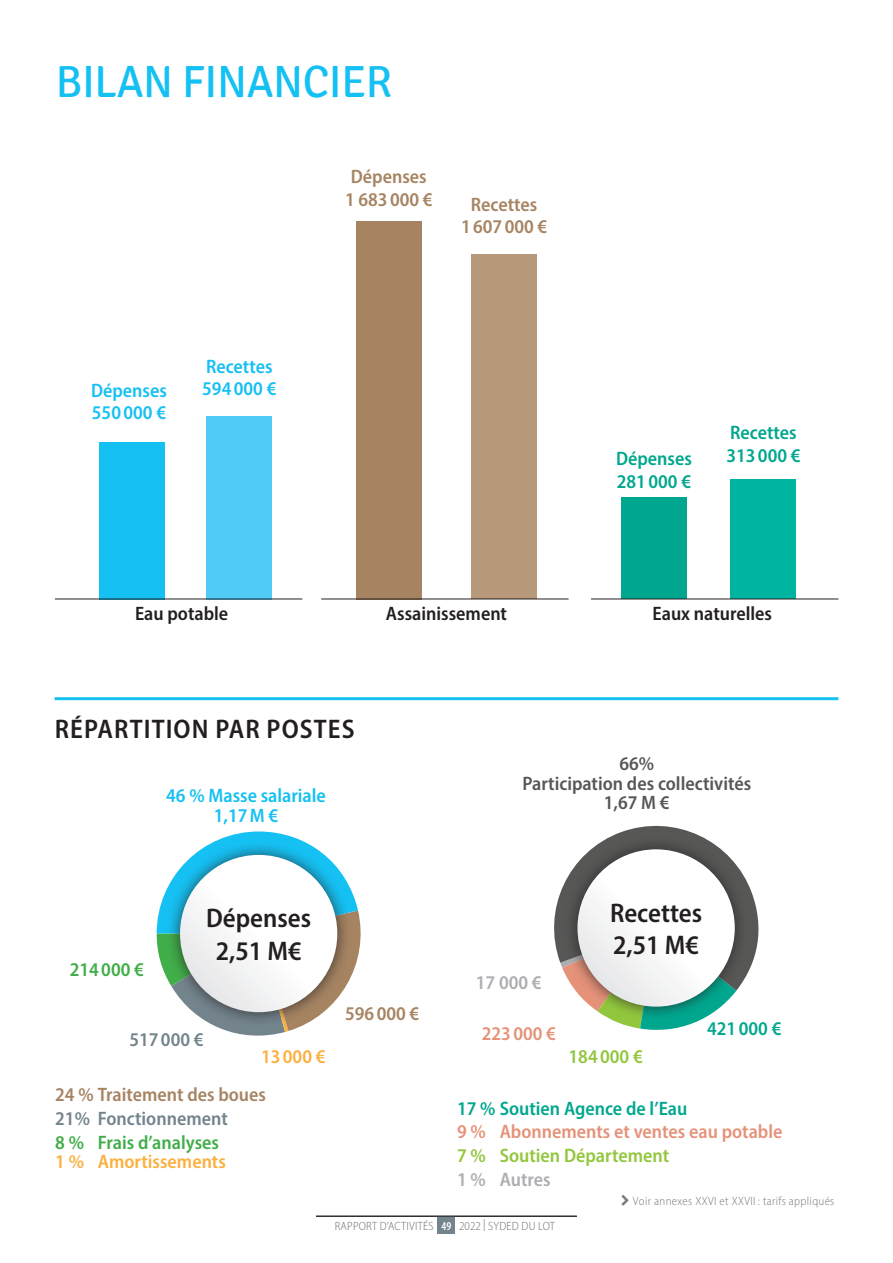
<style>
.page{position:relative;width:893px;height:1263px;background:#fff}
.page>*{position:absolute;margin:0;border:0;box-sizing:border-box;transform-origin:0 0}
.t1{font:45px "Signika";letter-spacing:-.01em;color:#15c0f2}
.t2{font:600 semi-condensed 27px/32.4px "Myriad Pro";color:#231f20;text-align:center}
.t3{font:600 semi-condensed 27px "Myriad Pro";letter-spacing:.04em;color:#231f20}
.t4{font:600 semi-condensed 19.5px/22.5px "Myriad Pro";color:#a68462;text-align:center}
.t5{font:600 semi-condensed 19.5px/22.5px "Myriad Pro";color:#00a78e}
.t6{font:600 semi-condensed 19.5px/22.5px "Myriad Pro";color:#15c0f2}
.t7{font:600 semi-condensed 19.5px "Myriad Pro";color:#231f20}
.t8{font:600 semi-condensed 19.5px "Myriad Pro";color:#e59279}
.t9{font:600 semi-condensed 19.5px/19.5px "Myriad Pro";color:#575756;text-align:center}
.t10{font:600 semi-condensed 19.5px "Myriad Pro";color:#92c73d}
.t11{font:600 semi-condensed 19.5px "Myriad Pro";color:#73848c}
.t12{font:600 semi-condensed 19.5px "Myriad Pro";color:#40ae49}
.t13{font:600 semi-condensed 19.5px "Myriad Pro";color:#fbb03f}
.t14{font:600 semi-condensed 19.5px "Myriad Pro";color:#adaeb2}
.t15{font:300 semi-condensed 12px "Myriad Pro";letter-spacing:.03em;color:#76787b}
.t16{font:300 semi-condensed 12px "Myriad Pro";letter-spacing:.02em;color:#6c6d70}
.s1{font-weight:600;font-stretch:condensed;color:#fff}
</style>
<div class="page">
<svg style="left:554px;top:825px;width:205px;height:205px"></svg>
<svg style="left:157px;top:831px;width:204px;height:205px"></svg>
<hr style="left:55px;top:697px;width:783px;height:3px;background:#15c0f2">
<div style="left:731px;top:479px;width:65px;height:120px;background:#00b5a0"></div>
<div style="left:621px;top:497px;width:66px;height:102px;background:#00a78e"></div>
<div style="left:471px;top:254px;width:66px;height:345px;background:#b7987a"></div>
<div style="left:356px;top:221px;width:66px;height:378px;background:#a68462"></div>
<div style="left:207px;top:416px;width:65px;height:183px;background:#51caf5"></div>
<div style="left:99px;top:442px;width:66px;height:157px;background:#15c0f2"></div>
<div style="left:166px;top:841px;width:185px;height:185px;background:#231f20;opacity:.75"></div>
<div style="left:180px;top:855px;width:157px;height:157px;background:linear-gradient(to right,#eff0f1,#fff);border-radius:79px"></div>
<div style="left:564px;top:835px;width:185px;height:186px;background:#231f20;opacity:.75"></div>
<div style="left:577px;top:849px;width:158px;height:158px;background:linear-gradient(to right,#ededee,#fff);border-radius:79px"></div>
<hr style="left:55px;top:599px;width:247px;height:1px;background:#231f20">
<hr style="left:321px;top:599px;width:248px;height:1px;background:#231f20">
<hr style="left:591px;top:599px;width:247px;height:1px;background:#231f20">
<div style="left:438px;top:1216px;width:17px;height:17px;background:#73848c"></div>
<hr style="left:316px;top:1216px;width:261px;height:1px;background:#231f20">
<h1 class="t1" style="left:56px;top:56px;width:338px">BILAN FINANCIER</h1>
<p class="t4" style="left:345px;top:165px;width:89px">Dépenses<br>1 683 000 €</p>
<p class="t4" style="left:461px;top:193px;width:88px">Recettes<br>1 607 000 €</p>
<p class="t6" style="left:91px;top:378px;width:77px">Dépenses<br>550 000 €</p>
<p class="t6" style="left:202px;top:355px;width:76px">Recettes<br>594 000 €</p>
<p class="t5" style="left:616px;top:447px;width:77px">Dépenses<br>281 000 €</p>
<p class="t5" style="left:726px;top:421px;width:76px">Recettes<br>313 000 €</p>
<p class="t7" style="left:135px;top:601px;width:95px">Eau potable</p>
<p class="t7" style="left:386px;top:601px;width:123px">Assainissement</p>
<p class="t7" style="left:652px;top:601px;width:121px">Eaux naturelles</p>
<h2 class="t3" style="left:55px;top:712px;width:301px">RÉPARTITION PAR POSTES</h2>
<p class="t6" style="left:166px;top:786px;width:161px;line-height:19.5px;text-align:center">46 % Masse salariale<br>1,17M €</p>
<p class="t9" style="left:522px;top:753px;width:230px">66%<br>Participation des collectivités<br>1,67 M €</p>
<p class="t12" style="left:70px;top:957px;width:76px">214 000 €</p>
<h2 class="t2" style="left:206px;top:902px;width:107px">Dépenses<br>2,51 M€</h2>
<h2 class="t2" style="left:610px;top:896px;width:94px;text-align:left">Recettes<br>2,51 M€</h2>
<p class="t4" style="left:345px;top:1002px;width:76px">596 000 €</p>
<p class="t14" style="left:476px;top:971px;width:67px">17 000 €</p>
<p class="t11" style="left:129px;top:1027px;width:76px">517 000 €</p>
<p class="t13" style="left:261px;top:1044px;width:66px">13 000 €</p>
<p class="t4" style="left:55px;top:1083px;width:212px">24 % Traitement des boues</p>
<p class="t11" style="left:55px;top:1106px;width:174px">21% Fonctionnement</p>
<p class="t12" style="left:55px;top:1130px;width:165px">8 % Frais d’analyses</p>
<p class="t13" style="left:55px;top:1149px;width:172px">1 % Amortissements</p>
<p class="t8" style="left:482px;top:1021px;width:76px">223 000 €</p>
<p class="t5" style="left:707px;top:1017px;width:76px">421 000 €</p>
<p class="t10" style="left:569px;top:1044px;width:76px">184 000 €</p>
<p class="t16" style="left:335px;top:1219px;width:100px">RAPPORT D’ACTIVITÉS</p>
<p class="t5" style="left:457px;top:1096px;width:232px">17 % Soutien Agence de l’Eau</p>
<p class="t8" style="left:457px;top:1120px;width:327px">9 % Abonnements et ventes eau potable</p>
<p class="t10" style="left:457px;top:1143px;width:214px">7 % Soutien Département</p>
<p class="t14" style="left:457px;top:1167px;width:95px">1 % Autres</p>
<p class="t16" style="left:442px;top:1219px;width:115px"><span class="s1">49</span> 2022 | SYDED DU LOT</p>
<p class="t15" style="left:633px;top:1194px;width:203px">Voir annexes XXVI et XXVII : tarifs appliqués</p>
</div>
